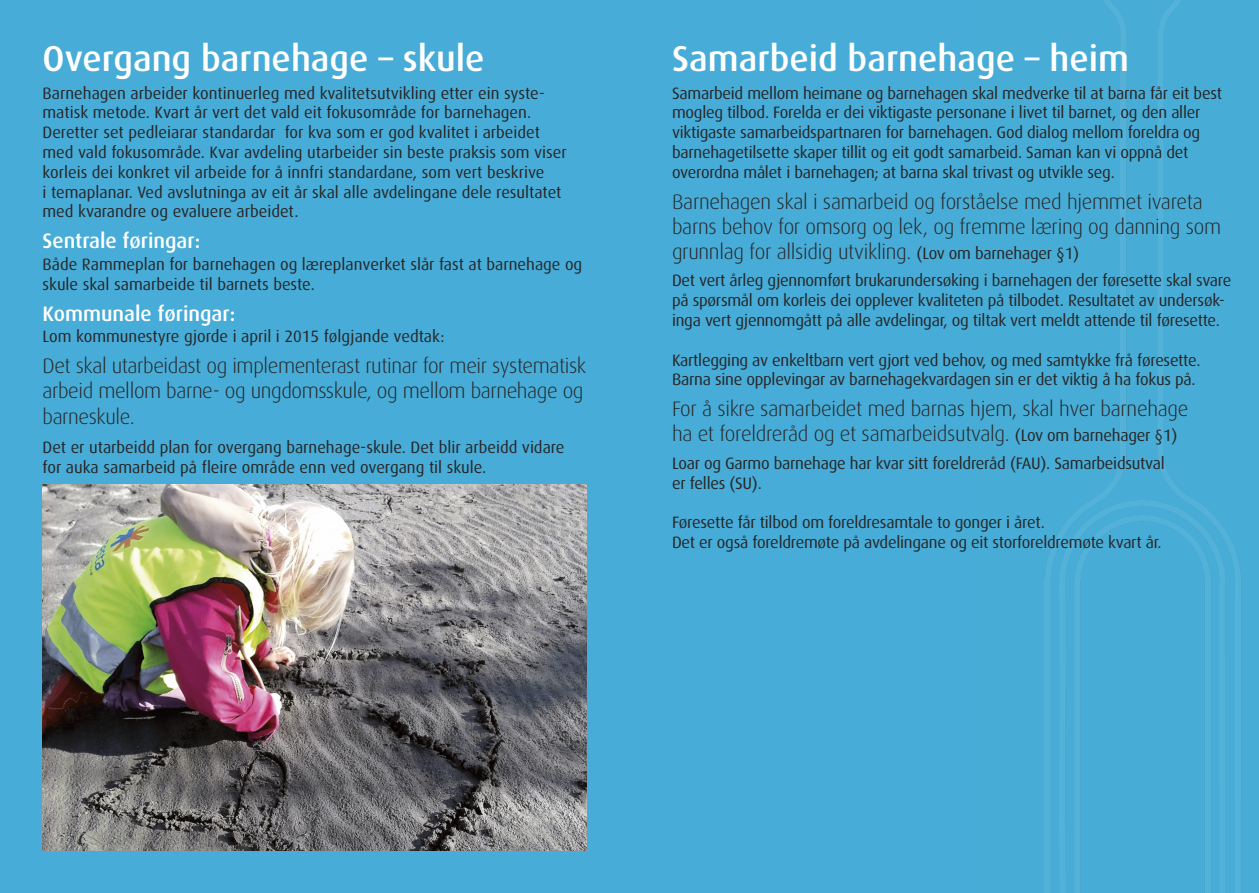
<style>
.page{position:relative;width:1259px;height:893px;background:#fff}
.page>*{position:absolute;margin:0;border:0;box-sizing:border-box;transform-origin:0 0}
.t1{font:500 36px "Dax";color:#fff}
.t2{font:300 21px/25.2px "Dax";letter-spacing:-.015em;color:#272627}
.t3{font:500 21px "Dax";color:#fff}
.t4{font:16.5px/19.8px "Dax";letter-spacing:-.015em;color:#272627}
.s1{font-weight:400;font-size:16.5px}
</style>
<div class="page">
<div style="left:0;top:0;width:638px;height:893px;background:#47acd7"></div>
<div style="left:621px;top:0;width:638px;height:893px;background:#47acd7"></div>
<img style="left:1044px;top:0;width:198px;height:893px">
<img style="left:43px;top:484px;width:544px;height:366px">
<h1 class="t1" style="left:43px;top:43px;width:443px">Overgang barnehage – skule</h1>
<p class="t4" style="left:43px;top:84px;width:526px">Barnehagen arbeider kontinuerleg med kvalitetsutvikling etter ein syste&shy;matisk metode. Kvart år vert det vald eit fokusområde for barnehagen.<br>Deretter set pedleiarar standardar for kva som er god kvalitet i arbeidet med vald fokusområde. Kvar avdeling utarbeider sin beste praksis som viser korleis dei konkret vil arbeide for å innfri standardane, som vert beskrive<br>i temaplanar. Ved avslutninga av eit år skal alle avdelingane dele resultatet med kvarandre og evaluere arbeidet.</p>
<p class="t3" style="left:43px;top:232px;width:159px">Sentrale føringar:</p>
<p class="t4" style="left:43px;top:255px;width:541px">Både Rammeplan for barnehagen og læreplanverket slår fast at barnehage og skule skal samarbeide til barnets beste.</p>
<p class="t3" style="left:43px;top:304px;width:194px">Kommunale føringar:</p>
<p class="t4" style="left:43px;top:328px;width:404px">Lom kommunestyre gjorde i april i 2015 følgjande vedtak:</p>
<p class="t2" style="left:43px;top:356px;width:545px">Det skal utarbeidast og implementerast rutinar for meir systematisk arbeid mellom barne- og ungdomsskule, og mellom barnehage og barneskule.</p>
<p class="t4" style="left:43px;top:438px;width:523px">Det er utarbeidd plan for overgang barnehage-skule. Det blir arbeidd vidare for auka samarbeid på fleire område enn ved overgang til skule.</p>
<h1 class="t1" style="left:672px;top:43px;width:458px">Samarbeid barnehage – heim</h1>
<p class="t4" style="left:672px;top:84px;width:551px">Samarbeid mellom heimane og barnehagen skal medverke til at barna får eit best mogleg tilbod. Forelda er dei viktigaste personane i livet til barnet, og den aller viktigaste samarbeidspartnaren for barnehagen. God dialog mellom foreldra og barnehagetilsette skaper tillit og eit godt samarbeid. Saman kan vi oppnå det overordna målet i barnehagen; at barna skal trivast og utvikle seg.</p>
<p class="t2" style="left:672px;top:191px;width:550px">Barnehagen skal i samarbeid og forståelse med hjemmet ivareta barns behov for omsorg og lek, og fremme læring og danning som grunnlag for allsidig utvikling. <span class="s1">(Lov om barnehager §1)</span></p>
<p class="t4" style="left:672px;top:272px;width:561px">Det vert årleg gjennomført brukarundersøking i barnehagen der føresette skal svare på spørsmål om korleis dei opplever kvaliteten på tilbodet. Resultatet av undersøk&shy;inga vert gjennomgått på alle avdelingar, og tiltak vert meldt attende til føresette.</p>
<p class="t4" style="left:672px;top:351px;width:530px">Kartlegging av enkeltbarn vert gjort ved behov, og med samtykke frå føresette.<br>Barna sine opplevingar av barnehagekvardagen sin er det viktig å ha fokus på.</p>
<p class="t2" style="left:672px;top:399px;width:518px">For å sikre samarbeidet med barnas hjem, skal hver barnehage ha et foreldreråd og et samarbeidsutvalg. <span class="s1">(Lov om barnehager §1)</span></p>
<p class="t4" style="left:672px;top:454px;width:494px">Loar og Garmo barnehage har kvar sitt foreldreråd (FAU). Samarbeidsutval er felles (SU).</p>
<p class="t4" style="left:672px;top:514px;width:491px">Føresette får tilbod om foreldresamtale to gonger i året.<br>Det er også foreldremøte på avdelingane og eit storforeldremøte kvart år.</p>
</div>
